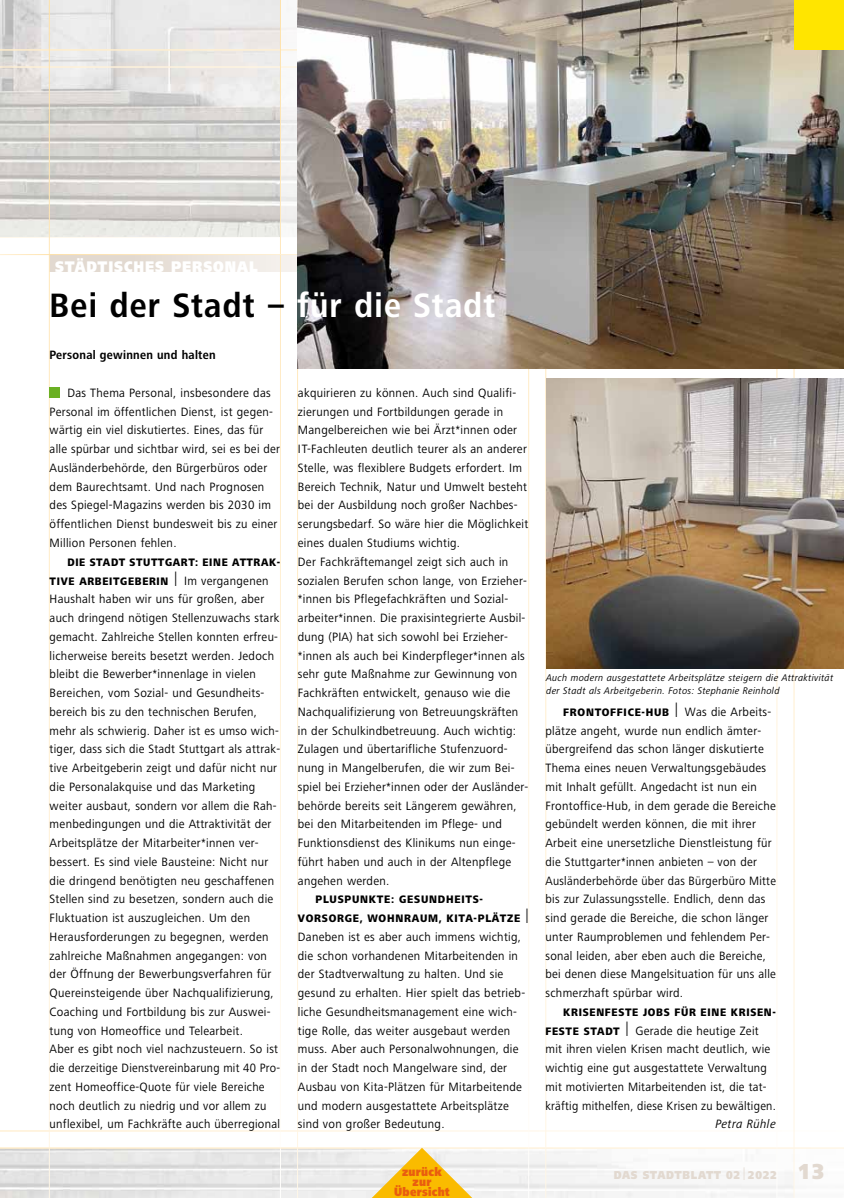
<style>
.page{position:relative;width:844px;height:1198px;background:#fff}
.page>*{position:absolute;margin:0;border:0;box-sizing:border-box;transform-origin:0 0}
.t1{font:700 35px "Frutiger Next LT";letter-spacing:.04em;color:#000;scale:.9 1}
.t2{font:900 16px "Frutiger Next LT";letter-spacing:.07em;color:#fff;scale:.85 1}
.t3{font:12.5px/18.8px "Frutiger Next LT";letter-spacing:.025em;color:#000;scale:.95 1}
.t4{font:700 12.5px "Frutiger Next LT";letter-spacing:.025em;color:#000;scale:.9 1}
.t5{font:900 12.5px/10px "Frutiger Next LT";letter-spacing:.025em;color:#e95d0f;text-align:center;scale:.85 1}
.t6{font:italic 12.5px "Frutiger Next LT";letter-spacing:.03em;color:#000;scale:.95 1}
.t7{font:900 11.88px "Frutiger Next LT";letter-spacing:.075em;color:#e2d9d0;scale:.85 1}
.t8{font:800 11.25px/18.8px "Frutiger Next LT";letter-spacing:.07em;color:#000;scale:.9 1}
.t9{font:800 11.25px/18.8px "Frutiger Next LT";letter-spacing:.07em;color:#000;scale:.88 1}
.t10{font:800 11.25px "Frutiger Next LT";letter-spacing:.07em;color:#000;scale:.89 1}
.t11{font:italic 10px/12.5px "Frutiger Next LT";letter-spacing:.03em;color:#000;scale:.95 1}
.s1{color:#fff}
.s2{font-weight:400;font-size:20px}
.s3{font-weight:400;font-size:12.5px}
.s4{font-weight:800;font-size:11.25px}
.s5{font-size:20px}
.s6{font-weight:400;font-size:17.5px}
.s7{font-size:22.5px}
</style>
<div class="page">
<img style="left:0;top:0;width:280px;height:237px">
<div style="left:280px;top:0;width:563px;height:254px;background:linear-gradient(to bottom,#f7f7f7,#f4f4f3)"></div>
<svg style="left:50px;top:255px;width:247px;height:17px;background:#e9e1da"></svg>
<hr style="left:0;top:237px;width:308px;height:1px;background:#fff">
<hr style="left:0;top:67px;width:843px;height:1px;background:#fff">
<hr style="left:0;top:50px;width:843px;height:1px;background:#fff">
<hr style="left:297px;top:0;width:1px;height:1198px;background:#fff">
<hr style="left:280px;top:0;width:1px;height:1198px;background:#fff">
<hr style="left:49px;top:0;width:1px;height:1198px;background:#fff">
<img style="left:298px;top:0;width:545px;height:369px">
<img style="left:546px;top:378px;width:297px;height:291px">
<div style="left:794px;top:0;width:49px;height:50px;background:#ffe500"></div>
<div style="left:50px;top:387px;width:10px;height:11px;background:#6ab023"></div>
<svg style="left:371px;top:1147px;width:101px;height:51px"></svg>
<p class="t2" style="left:55px;top:258px;width:240px">städtisches Pe rsonal</p>
<h1 class="t1" style="left:50px;top:286px;width:497px">Bei der Stadt – <span class="s1">für die Stadt</span></h1>
<p class="t4" style="left:50px;top:348px;width:186px">Personal gewinnen und halten</p>
<p class="t3" style="left:50px;top:383px;width:244px;text-indent:18px">Das Thema Personal, insbesondere das Personal im öffentlichen Dienst, ist gegen&shy;wärtig ein viel diskutiertes. Eines, das für alle spürbar und sichtbar wird, sei es bei der Ausländerbehörde, den Bürgerbüros oder dem Baurechtsamt. Und nach Prognosen des Spiegel-Magazins werden bis 2030 im öffentlichen Dienst bundesweit bis zu einer Million Personen fehlen.</p>
<p class="t9" style="left:50px;top:552px;width:263px;text-indent:18px">DIE STADT STUTTGART: EINE ATTRAK-<br>TIVE ARBEITGEBERIN <span class="s2">l</span> <span class="s3">Im vergangenen</span></p>
<p class="t3" style="left:50px;top:590px;width:244px">Haushalt haben wir uns für großen, aber auch dringend nötigen Stellenzuwachs stark gemacht. Zahlreiche Stellen konnten erfreu&shy;licherweise bereits besetzt werden. Jedoch bleibt die Bewerber*innenlage in vielen Bereichen, vom Sozial- und Gesundheits&shy;bereich bis zu den technischen Berufen, mehr als schwierig. Daher ist es umso wich&shy;tiger, dass sich die Stadt Stuttgart als attrak&shy;tive Arbeitgeberin zeigt und dafür nicht nur die Personalakquise und das Marketing weiter ausbaut, sondern vor allem die Rah&shy;menbedingungen und die Attraktivität der Arbeitsplätze der Mitarbeiter*innen ver&shy;bessert. Es sind viele Bausteine: Nicht nur die dringend benötigten neu geschaffenen Stellen sind zu besetzen, sondern auch die Fluktuation ist auszugleichen. Um den Herausforderungen zu begegnen, werden zahlreiche Maßnahmen angegangen: von der Öffnung der Bewerbungsverfahren für Quereinsteigende über Nachqualifizierung, Coaching und Fortbildung bis zur Auswei&shy;tung von Homeoffice und Telearbeit.<br>Aber es gibt noch viel nachzusteuern. So ist die derzeitige Dienstvereinbarung mit 40 Pro&shy;zent Homeoffice-Quote für viele Bereiche noch deutlich zu niedrig und vor allem zu unflexibel, um Fachkräfte auch überregional</p>
<p class="t3" style="left:298px;top:383px;width:244px">akquirieren zu können. Auch sind Qualifi&shy;zierungen und Fortbildungen gerade in Mangelbereichen wie bei Ärzt*innen oder IT-Fachleuten deutlich teurer als an anderer Stelle, was flexiblere Budgets erfordert. Im Bereich Technik, Natur und Umwelt besteht bei der Ausbildung noch großer Nachbes&shy;serungsbedarf. So wäre hier die Möglichkeit eines dualen Studiums wichtig.<br>Der Fachkräftemangel zeigt sich auch in sozialen Berufen schon lange, von Erzieher-*innen bis Pflegefachkräften und Sozial&shy;arbeiter*innen. Die praxisintegrierte Ausbil&shy;dung (PIA) hat sich sowohl bei Erzieher-*innen als auch bei Kinderpfleger*innen als sehr gute Maßnahme zur Gewinnung von Fachkräften entwickelt, genauso wie die Nachqualifizierung von Betreuungskräften in der Schulkindbetreuung. Auch wichtig:<br>Zulagen und übertarifliche Stufenzuord&shy;nung in Mangelberufen, die wir zum Bei&shy;spiel bei Erzieher*innen oder der Ausländer&shy;behörde bereits seit Längerem gewähren, bei den Mitarbeitenden im Pflege- und Funktionsdienst des Klinikums nun einge&shy;führt haben und auch in der Altenpflege angehen werden.</p>
<p class="t8" style="left:298px;top:890px;width:257px;text-indent:18px">PLUSPUNKTE: GESUNDHEITS-<br>VORSORGE, WOHNRAUM, KITA-PLÄTZE <span class="s2">l</span></p>
<p class="t3" style="left:298px;top:927px;width:241px">Daneben ist es aber auch immens wichtig, die schon vorhandenen Mitarbeitenden in der Stadtverwaltung zu halten. Und sie gesund zu erhalten. Hier spielt das betrieb&shy;liche Gesundheitsmanagement eine wich&shy;tige Rolle, das weiter ausgebaut werden muss. Aber auch Personalwohnungen, die in der Stadt noch Mangelware sind, der Ausbau von Kita-Plätzen für Mitarbeitende und modern ausgestattete Arbeitsplätze sind von großer Bedeutung.</p>
<p class="t11" style="left:546px;top:671px;width:304px">Auch modern ausgestattete Arbeitsplätze steigern die Attraktivität der Stadt als Arbeitgeberin. Fotos: Stephanie Reinhold</p>
<p class="t8" style="left:563px;top:702px;width:232px">FRONTOFFICE-HUB <span class="s2">l</span> <span class="s3">Was die Arbeits-</span></p>
<p class="t3" style="left:545px;top:721px;width:244px">plätze angeht, wurde nun endlich ämter&shy;übergreifend das schon länger diskutierte Thema eines neuen Verwaltungsgebäudes mit Inhalt gefüllt. Angedacht ist nun ein Frontoffice-Hub, in dem gerade die Bereiche gebündelt werden können, die mit ihrer Arbeit eine unersetzliche Dienstleistung für die Stuttgarter*innen anbieten – von der Ausländerbehörde über das Bürgerbüro Mitte bis zur Zulassungsstelle. Endlich, denn das sind gerade die Bereiche, die schon länger unter Raumproblemen und fehlendem Per&shy;sonal leiden, aber eben auch die Bereiche, bei denen diese Mangelsituation für uns alle schmerzhaft spürbar wird.</p>
<p class="t10" style="left:563px;top:1005px;width:240px">KRISENFESTE JOBS FÜR EINE KRISEN-</p>
<p class="t3" style="left:545px;top:1021px;width:244px"><span class="s4">FESTE STADT</span> <span class="s5">l</span> Gerade die heutige Zeit mit ihren vielen Krisen macht deutlich, wie wichtig eine gut ausgestattete Verwaltung mit motivierten Mitarbeitenden ist, die tat&shy;kräftig mithelfen, diese Krisen zu bewältigen.</p>
<p class="t6" style="left:715px;top:1117px;width:65px">Petra Rühle</p>
<p class="t5" style="left:402px;top:1167px;width:48px">zurück</p>
<p class="t7" style="left:563px;top:1167px;width:28px">DA</p>
<p class="t7" style="left:630px;top:1167px;width:33px">S STADT</p>
<p class="t7" style="left:682px;top:1167px;width:20px">BLATT</p>
<p class="t7" style="left:726px;top:1167px;width:117px">02 <span class="s6">l</span> 2022 <span class="s7">13</span></p>
<p class="t5" style="left:394px;top:1177px;width:67px">zur<br>Übersicht</p>
</div>
